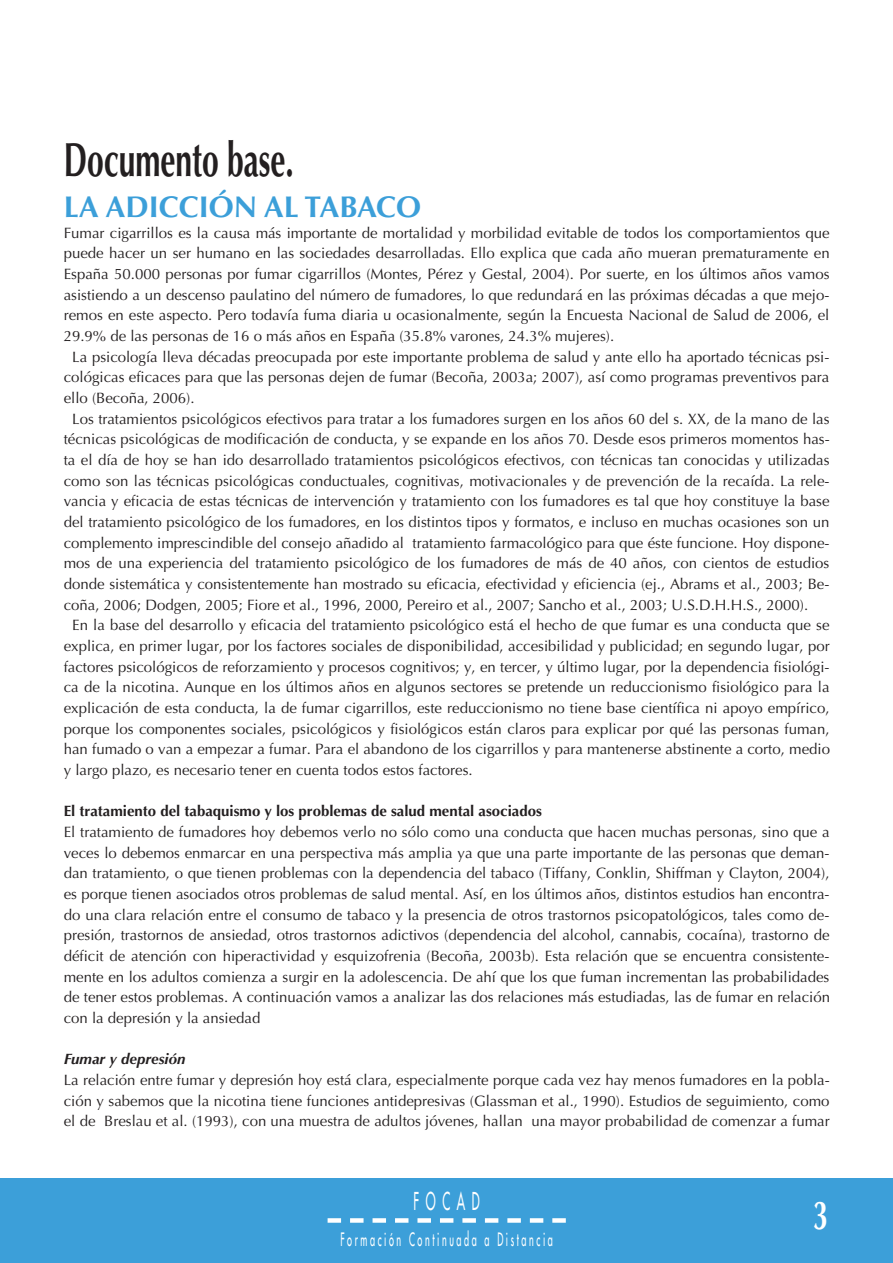
<style>
.page{position:relative;width:893px;height:1263px;background:#fff}
.page>*{position:absolute;margin:0;border:0;box-sizing:border-box;transform-origin:0 0}
.t1{font:700 48px "Optima";color:#231f20;scale:.62 1}
.t2{font:700 40.5px "Optima";color:#fff;scale:.67 1}
.t3{font:700 30px "Optima";color:#3c9fd9}
.t4{font:24px "Futura";letter-spacing:.55em;color:#fff;scale:.5 1}
.t5{font:18px "Futura";letter-spacing:.29em;color:#fff;scale:.5 1}
.t6{font:15px/20.7px "Optima";color:#231f20;text-align:justify}
.t7{font:700 15px "Optima";color:#231f20}
.t8{font:italic 700 15px "Optima";color:#231f20}
</style>
<div class="page">
<div style="left:0;top:1178px;width:892px;height:85px;background:#3c9fd9"></div>
<svg style="left:341px;top:1218px;width:203px;height:5px"></svg>
<div style="left:327px;top:1218px;width:14px;height:5px;background:#fff"></div>
<div style="left:552px;top:1218px;width:14px;height:5px;background:#fff"></div>
<h1 class="t1" style="left:64px;top:140px;width:372px">Documento base.</h1>
<h3 class="t3" style="left:64px;top:195px;width:359px">LA ADICCIÓN AL TABACO</h3>
<p class="t6" style="left:64px;top:224px;width:767px">Fumar cigarrillos es la causa más importante de mortalidad y morbilidad evitable de todos los comportamientos que</p>
<p class="t6" style="left:64px;top:244px;width:767px">puede hacer un ser humano en las sociedades desarrolladas. Ello explica que cada año mueran prematuramente en</p>
<p class="t6" style="left:64px;top:265px;width:767px">España 50.000 personas por fumar cigarrillos (Montes, Pérez y Gestal, 2004). Por suerte, en los últimos años vamos</p>
<p class="t6" style="left:64px;top:286px;width:767px">asistiendo a un descenso paulatino del número de fumadores, lo que redundará en las próximas décadas a que mejo-</p>
<p class="t6" style="left:64px;top:306px;width:767px">remos en este aspecto. Pero todavía fuma diaria u ocasionalmente, según la Encuesta Nacional de Salud de 2006, el</p>
<p class="t6" style="left:64px;top:327px;width:552px">29.9% de las personas de 16 o más años en España (35.8% varones, 24.3% mujeres).</p>
<p class="t6" style="left:72px;top:348px;width:758px">La psicología lleva décadas preocupada por este importante problema de salud y ante ello ha aportado técnicas psi-</p>
<p class="t6" style="left:64px;top:368px;width:767px">cológicas eficaces para que las personas dejen de fumar (Becoña, 2003a; 2007), así como programas preventivos para</p>
<p class="t6" style="left:64px;top:389px;width:132px">ello (Becoña, 2006).</p>
<p class="t6" style="left:72px;top:410px;width:758px">Los tratamientos psicológicos efectivos para tratar a los fumadores surgen en los años 60 del s. XX, de la mano de las</p>
<p class="t6" style="left:64px;top:430px;width:767px">técnicas psicológicas de modificación de conducta, y se expande en los años 70. Desde esos primeros momentos has-</p>
<p class="t6" style="left:64px;top:451px;width:767px">ta el día de hoy se han ido desarrollado tratamientos psicológicos efectivos, con técnicas tan conocidas y utilizadas</p>
<p class="t6" style="left:64px;top:472px;width:767px">como son las técnicas psicológicas conductuales, cognitivas, motivacionales y de prevención de la recaída. La rele-</p>
<p class="t6" style="left:64px;top:492px;width:767px">vancia y eficacia de estas técnicas de intervención y tratamiento con los fumadores es tal que hoy constituye la base</p>
<p class="t6" style="left:64px;top:513px;width:767px">del tratamiento psicológico de los fumadores, en los distintos tipos y formatos, e incluso en muchas ocasiones son un</p>
<p class="t6" style="left:64px;top:534px;width:767px">complemento imprescindible del consejo añadido al tratamiento farmacológico para que éste funcione. Hoy dispone-</p>
<p class="t6" style="left:64px;top:554px;width:767px">mos de una experiencia del tratamiento psicológico de los fumadores de más de 40 años, con cientos de estudios</p>
<p class="t6" style="left:64px;top:575px;width:767px">donde sistemática y consistentemente han mostrado su eficacia, efectividad y eficiencia (ej., Abrams et al., 2003; Be-</p>
<p class="t6" style="left:64px;top:596px;width:746px">coña, 2006; Dodgen, 2005; Fiore et al., 1996, 2000, Pereiro et al., 2007; Sancho et al., 2003; U.S.D.H.H.S., 2000).</p>
<p class="t6" style="left:72px;top:616px;width:758px">En la base del desarrollo y eficacia del tratamiento psicológico está el hecho de que fumar es una conducta que se</p>
<p class="t6" style="left:64px;top:637px;width:767px">explica, en primer lugar, por los factores sociales de disponibilidad, accesibilidad y publicidad; en segundo lugar, por</p>
<p class="t6" style="left:64px;top:658px;width:767px">factores psicológicos de reforzamiento y procesos cognitivos; y, en tercer, y último lugar, por la dependencia fisiológi-</p>
<p class="t6" style="left:64px;top:678px;width:767px">ca de la nicotina. Aunque en los últimos años en algunos sectores se pretende un reduccionismo fisiológico para la</p>
<p class="t6" style="left:64px;top:699px;width:767px">explicación de esta conducta, la de fumar cigarrillos, este reduccionismo no tiene base científica ni apoyo empírico,</p>
<p class="t6" style="left:64px;top:720px;width:767px">porque los componentes sociales, psicológicos y fisiológicos están claros para explicar por qué las personas fuman,</p>
<p class="t6" style="left:64px;top:740px;width:767px">han fumado o van a empezar a fumar. Para el abandono de los cigarrillos y para mantenerse abstinente a corto, medio</p>
<p class="t6" style="left:64px;top:761px;width:410px">y largo plazo, es necesario tener en cuenta todos estos factores.</p>
<p class="t7" style="left:64px;top:805px;width:479px">El tratamiento del tabaquismo y los problemas de salud mental asociados</p>
<p class="t6" style="left:64px;top:823px;width:767px">El tratamiento de fumadores hoy debemos verlo no sólo como una conducta que hacen muchas personas, sino que a veces lo debemos enmarcar en una perspectiva más amplia ya que una parte importante de las personas que deman&shy;dan tratamiento, o que tienen problemas con la dependencia del tabaco (Tiffany, Conklin, Shiffman y Clayton, 2004), es porque tienen asociados otros problemas de salud mental. Así, en los últimos años, distintos estudios han encontra&shy;do una clara relación entre el consumo de tabaco y la presencia de otros trastornos psicopatológicos, tales como de&shy;presión, trastornos de ansiedad, otros trastornos adictivos (dependencia del alcohol, cannabis, cocaína), trastorno de déficit de atención con hiperactividad y esquizofrenia (Becoña, 2003b). Esta relación que se encuentra consistente&shy;mente en los adultos comienza a surgir en la adolescencia. De ahí que los que fuman incrementan las probabilidades de tener estos problemas. A continuación vamos a analizar las dos relaciones más estudiadas, las de fumar en relación con la depresión y la ansiedad</p>
<p class="t8" style="left:64px;top:1053px;width:123px">Fumar y depresión</p>
<p class="t6" style="left:64px;top:1071px;width:767px">La relación entre fumar y depresión hoy está clara, especialmente porque cada vez hay menos fumadores en la pobla&shy;ción y sabemos que la nicotina tiene funciones antidepresivas (Glassman et al., 1990). Estudios de seguimiento, como el de Breslau et al. (1993), con una muestra de adultos jóvenes, hallan una mayor probabilidad de comenzar a fumar</p>
<h3 class="t4" style="left:413px;top:1189px;width:134px">FOCAD</h3>
<p class="t5" style="left:340px;top:1230px;width:426px">Formación Continuada a Distancia</p>
<h2 class="t2" style="left:813px;top:1199px;width:24px">3</h2>
</div>
